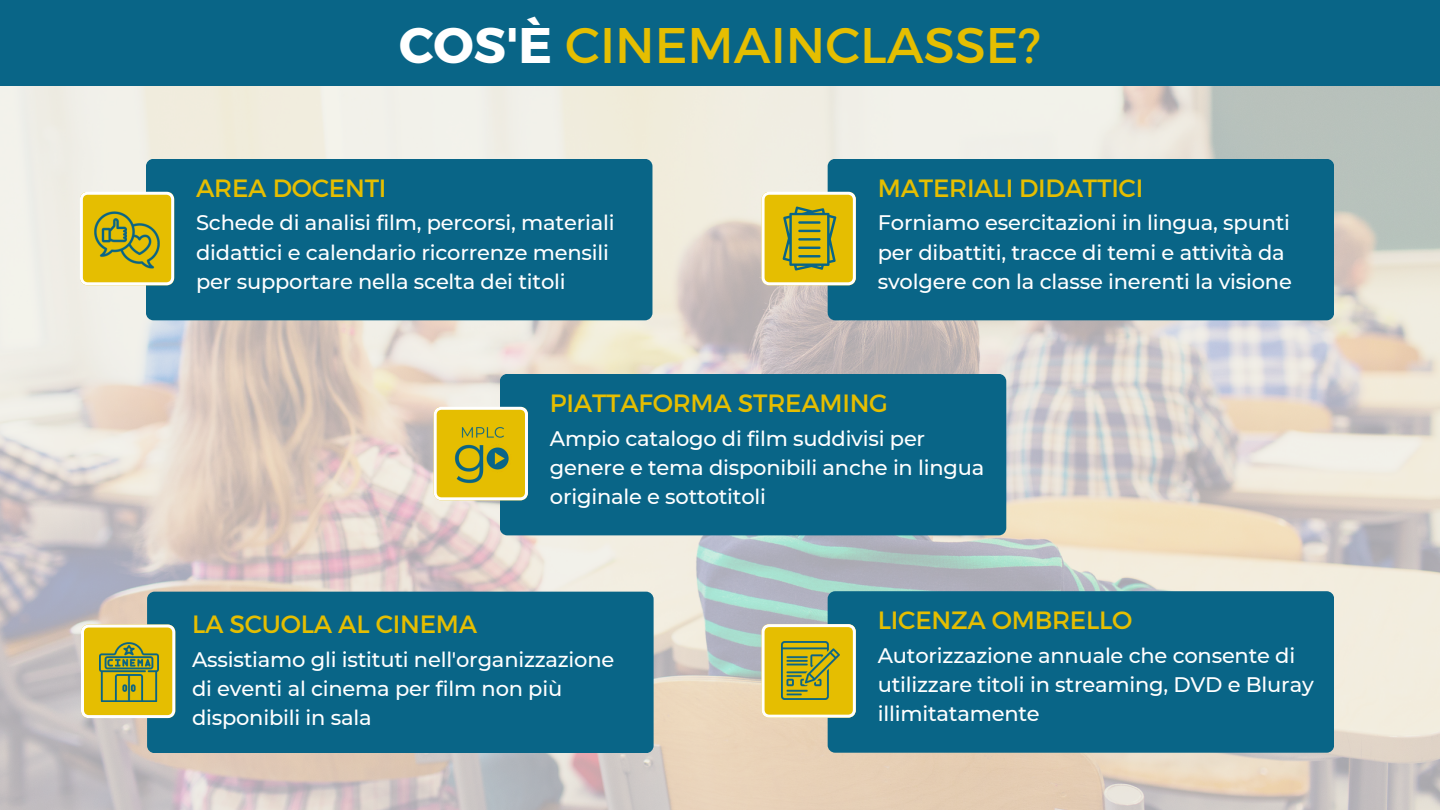
<style>
.page{position:relative;width:1440px;height:810px;background:#fff}
.page>*{position:absolute;margin:0;border:0;box-sizing:border-box;transform-origin:0 0}
.t1{font:50px "Montserrat";color:#e5be01}
.t2{font:25px "Montserrat";letter-spacing:-.01em;color:#e5be01}
.t3{font:500 21px/29.2px "Montserrat";letter-spacing:-.01em;color:#fff}
.s1{font-weight:700;color:#fff}
</style>
<div class="page">
<img style="left:0;top:86px;width:1440px;height:724px">
<div style="left:828px;top:159px;width:506px;height:161px;background:#096587;border-radius:8px"></div>
<div style="left:500px;top:374px;width:506px;height:161px;background:#096587;border-radius:7px"></div>
<svg style="left:434px;top:407px;width:94px;height:93px;background:#e9cb36"></svg>
<img style="left:451px;top:423px;width:63px;height:63px">
<div style="left:147px;top:592px;width:507px;height:161px;background:#096587;border-radius:7px"></div>
<svg style="left:81px;top:625px;width:94px;height:93px;background:#e5c833"></svg>
<div style="left:828px;top:591px;width:506px;height:162px;background:#096587;border-radius:8px"></div>
<svg style="left:762px;top:624px;width:94px;height:94px;background:#e8c933"></svg>
<img style="left:781px;top:641px;width:59px;height:59px">
<div style="left:146px;top:159px;width:506px;height:161px;background:#096587;border-radius:7px"></div>
<svg style="left:80px;top:192px;width:94px;height:93px;background:#e9cb38"></svg>
<img style="left:94px;top:207px;width:65px;height:63px">
<div style="left:0;top:0;width:1440px;height:86px;background:#096587"></div>
<img style="left:100px;top:643px;width:58px;height:58px">
<svg style="left:762px;top:192px;width:94px;height:93px;background:#d1bc2c"></svg>
<hr style="left:798px;top:221px;width:23px;height:3px;background:#096587">
<hr style="left:798px;top:230px;width:23px;height:2px;background:#096587">
<hr style="left:798px;top:238px;width:23px;height:3px;background:#096587">
<hr style="left:798px;top:247px;width:23px;height:2px;background:#096587">
<hr style="left:798px;top:255px;width:23px;height:2px;background:#096587">
<p class="t1" style="left:399px;top:13px;width:643px"><span class="s1">COS'È</span> CINEMAINCLASSE?</p>
<p class="t2" style="left:196px;top:172px;width:192px">AREA DOCENTI</p>
<h2 class="t3" style="left:196px;top:208px;width:420px">Schede di analisi film, percorsi, materiali didattici e calendario ricorrenze mensili per supportare nella scelta dei titoli</h2>
<p class="t2" style="left:878px;top:172px;width:267px">MATERIALI DIDATTICI</p>
<p class="t3" style="left:878px;top:208px;width:416px">Forniamo esercitazioni in lingua, spunti per dibattiti, tracce di temi e attività da svolgere con la classe inerenti la visione</p>
<h1 class="t2" style="left:550px;top:387px;width:340px">PIATTAFORMA STREAMING</h1>
<h2 class="t3" style="left:550px;top:423px;width:436px">Ampio catalogo di film suddivisi per genere e tema disponibili anche in lingua originale e sottotitoli</h2>
<p class="t2" style="left:192px;top:608px;width:287px">LA SCUOLA AL CINEMA</p>
<h2 class="t3" style="left:192px;top:645px;width:424px">Assistiamo gli istituti nell'organizzazione di eventi al cinema per film non più disponibili in sala</h2>
<h2 class="t2" style="left:878px;top:604px;width:256px">LICENZA OMBRELLO</h2>
<p class="t3" style="left:878px;top:641px;width:437px">Autorizzazione annuale che consente di utilizzare titoli in streaming, DVD e Bluray illimitatamente</p>
</div>
